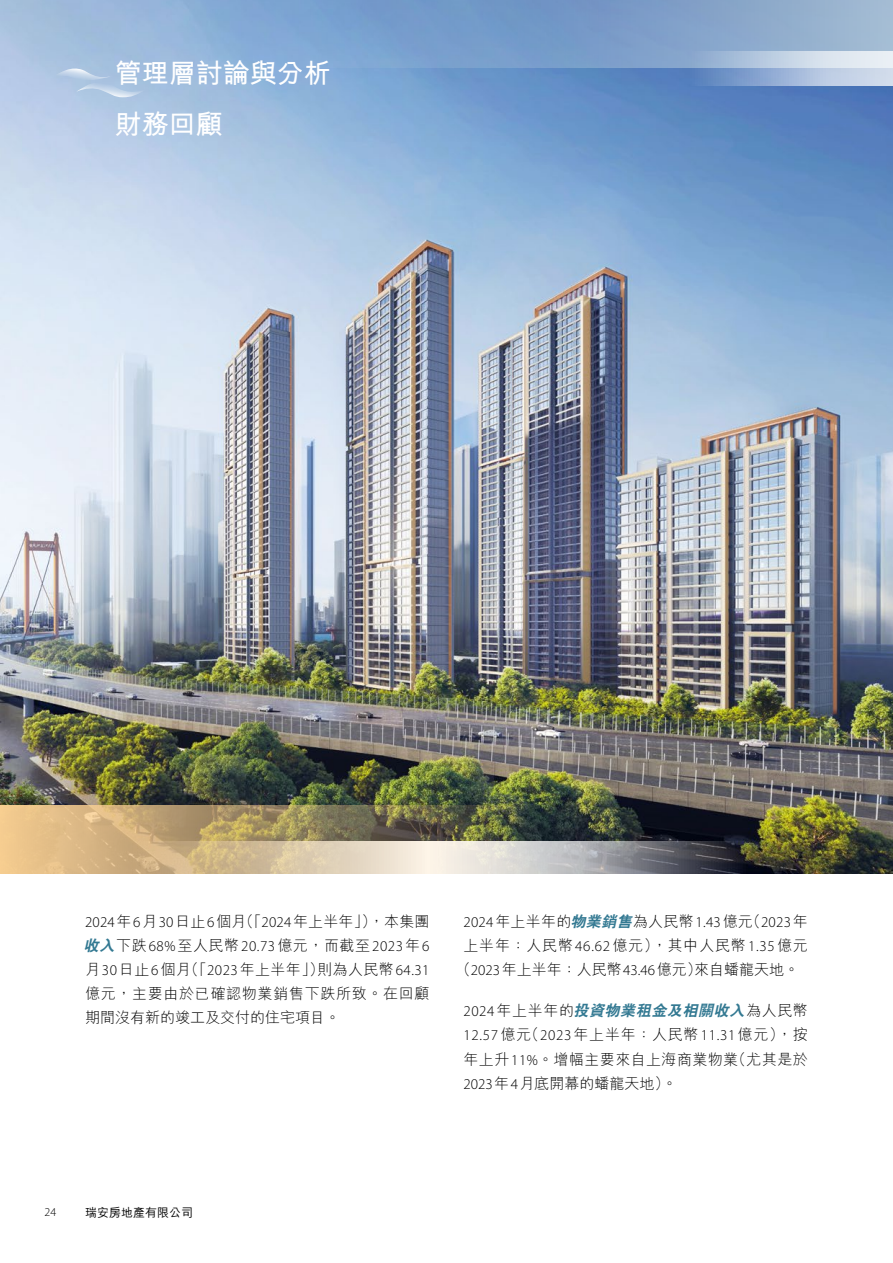
<style>
.page{position:relative;width:893px;height:1263px;background:#fff}
.page>*{position:absolute;margin:0;border:0;box-sizing:border-box;transform-origin:0 0}
.t1{font:700 27px/51px "M Hei HK";color:#fff}
.t2{font:300 15px/24px "M Hei HK";letter-spacing:.03em;color:#000;text-align:justify}
.t3{font:italic 800 15px "C Hei 2 HK";color:#337992}
.t4{font:500 12px "M Hei HK";color:#000}
.t5{font:300 12px "Myriad Pro";color:#000}
.s1{font-family:"Myriad Pro"}
.s2{font-family:"C Hei 2 HK";font-weight:800;font-style:italic;color:#337992}
.s3{font-family:"Myriad Pro";font-weight:300;font-style:normal;color:#000}
.s4{font-family:"M Hei HK";font-weight:300;font-style:normal;color:#000}
</style>
<div class="page">
<img style="left:0;top:0;width:893px;height:873px">
<svg style="left:68px;top:841px;width:682px;height:33px;background:#7e7e81"></svg>
<img style="left:0;top:805px;width:538px;height:68px">
<svg style="left:257px;top:0;width:636px;height:68px;background:#80a2cc"></svg>
<svg style="left:687px;top:51px;width:206px;height:34px;background:#aec2dd"></svg>
<svg style="left:53px;top:68px;width:97px;height:29px;background:#b1c8e3"></svg>
<h1 class="t1" style="left:115px;top:46px;width:217px">管理層討論與分析財務回顧</h1>
<p class="t2" style="left:84px;top:909px;width:347px"><span class="s1">2024</span>年<span class="s1">6</span>月<span class="s1">30</span>日止<span class="s1">6</span>個月（「<span class="s1">2024</span>年上半年」），本集團<span class="s2">收入</span>下跌<span class="s1">68%</span>至人民幣<span class="s1">20.73</span>億元，而截至<span class="s1">2023</span>年<span class="s1">6</span>月<span class="s1">30</span>日止<span class="s1">6</span>個月（「<span class="s1">2023</span>年上半年」）則為人民幣<span class="s1">64.31</span>億元，主要由於已確認物業銷售下跌所致。在回顧期間沒有新的竣工及交付的住宅項目。</p>
<p class="t2" style="left:456px;top:909px;width:353px;text-align:center"><span class="s1">2024</span>年上半年的<span class="s2">物業銷售</span>為人民幣<span class="s1">1.43</span>億元（<span class="s1">2023</span>年上半年：人民幣<span class="s1">46.62</span>億元），其中人民幣<span class="s1">1.35</span>億元（<span class="s1">2023</span>年上半年：人民幣<span class="s1">43.46</span>億元）來自蟠龍天地。</p>
<p class="t3" style="left:463px;top:1001px;width:346px"><span class="s3">2024</span> <span class="s4">年上半年的</span>投資物業租金及相關收入<span class="s4">為人民幣</span></p>
<p class="t2" style="left:463px;top:1022px;width:346px"><span class="s1">12.57</span>億元（<span class="s1">2023</span>年上半年：人民幣<span class="s1">11.31</span>億元），按年上升<span class="s1">11%</span>。增幅主要來自上海商業物業（尤其是於<span class="s1">2023</span>年<span class="s1">4</span>月底開幕的蟠龍天地）。</p>
<p class="t5" style="left:45px;top:1205px;width:13px">24</p>
<p class="t4" style="left:85px;top:1203px;width:109px">瑞安房地產有限公司</p>
</div>
